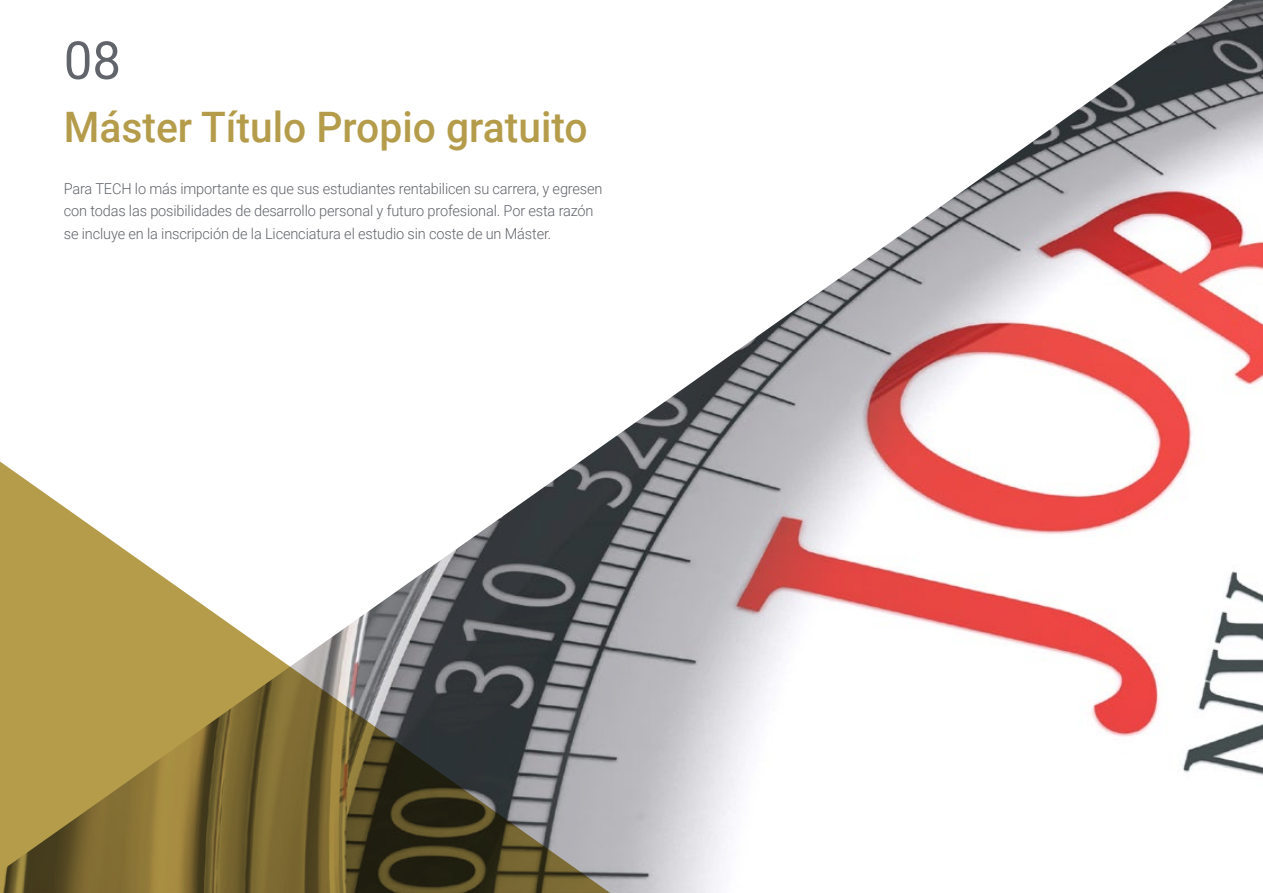
<style>
.page{position:relative;width:1263px;height:893px;background:#fff}
.page>*{position:absolute;margin:0;border:0;box-sizing:border-box;transform-origin:0 0}
.t1{font:52.5px "Roboto";color:#61646a}
.t2{font:500 42px "Roboto";color:#b49c4b}
.t3{font:300 15px/22.5px "Roboto";letter-spacing:-.01em;color:#61646a}
</style>
<div class="page">
<img style="left:602px;top:0;width:661px;height:893px">
<svg style="left:0;top:446px;width:640px;height:447px"></svg>
<h1 class="t1" style="left:64px;top:24px;width:59px">08</h1>
<h2 class="t2" style="left:64px;top:98px;width:525px">Máster Título Propio gratuito</h2>
<p class="t3" style="left:64px;top:177px;width:540px">Para TECH lo más importante es que sus estudiantes rentabilicen su carrera, y egresen con todas las posibilidades de desarrollo personal y futuro profesional. Por esta razón se incluye en la inscripción de la Licenciatura el estudio sin coste de un Máster.</p>
</div>
